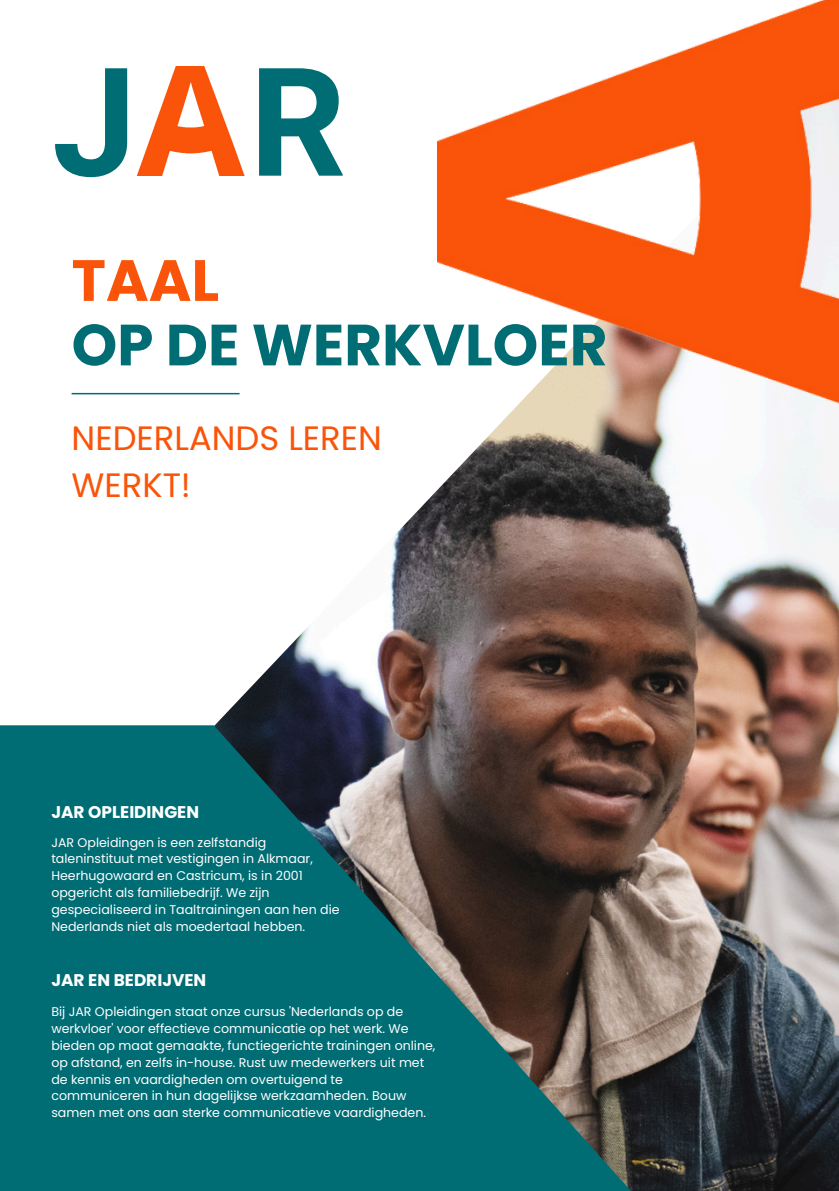
<style>
.page{position:relative;width:839px;height:1191px;background:#fff}
.page>*{position:absolute;margin:0;border:0;box-sizing:border-box;transform-origin:0 0}
.t1{font:700 151px "Roboto";color:#006d75}
.t2{font:700 58px/64.4px "Poppins";color:#006d75}
.t3{font:33.8px/46.4px "Poppins";color:#f95409}
.t4{font:700 17px "Poppins";color:#fff}
.t5{font:12.6px/16.8px "Poppins";color:#fff}
.s1{color:#f95409}
</style>
<div class="page">
<img style="left:71px;top:174px;width:767px;height:1017px">
<svg style="left:0;top:725px;width:668px;height:466px;background:#226164"></svg>
<hr style="left:72px;top:393px;width:167px;height:1px;background:#006d75">
<img style="left:437px;top:0;width:401px;height:439px">
<img style="left:134px;top:66px;width:110px;height:110px">
<h4 class="t1" style="left:52px;top:36px;width:295px">J R</h4>
<h3 class="t2" style="left:72px;top:248px;width:537px"><span class="s1">TAAL<br></span>OP DE WERKVLOER</h3>
<h2 class="t3" style="left:72px;top:415px;width:312px">NEDERLANDS LEREN<br>WERKT!</h2>
<h1 class="t4" style="left:51px;top:800px;width:149px">JAR OPLEIDINGEN</h1>
<p class="t5" style="left:51px;top:834px;width:290px">JAR Opleidingen is een zelfstandig taleninstituut met vestigingen in Alkmaar, Heerhugowaard en Castricum, is in 2001 opgericht als familiebedrijf. We zijn gespecialiseerd in Taaltrainingen aan hen die Nederlands niet als moedertaal hebben.</p>
<p class="t4" style="left:51px;top:968px;width:156px">JAR EN BEDRIJVEN</p>
<h4 class="t5" style="left:51px;top:1004px;width:385px">Bij JAR Opleidingen staat onze cursus 'Nederlands op de werkvloer' voor effectieve communicatie op het werk. We bieden op maat gemaakte, functiegerichte trainingen online, op afstand, en zelfs in-house. Rust uw medewerkers uit met de kennis en vaardigheden om overtuigend te communiceren in hun dagelijkse werkzaamheden. Bouw samen met ons aan sterke communicatieve vaardigheden.</h4>
</div>
